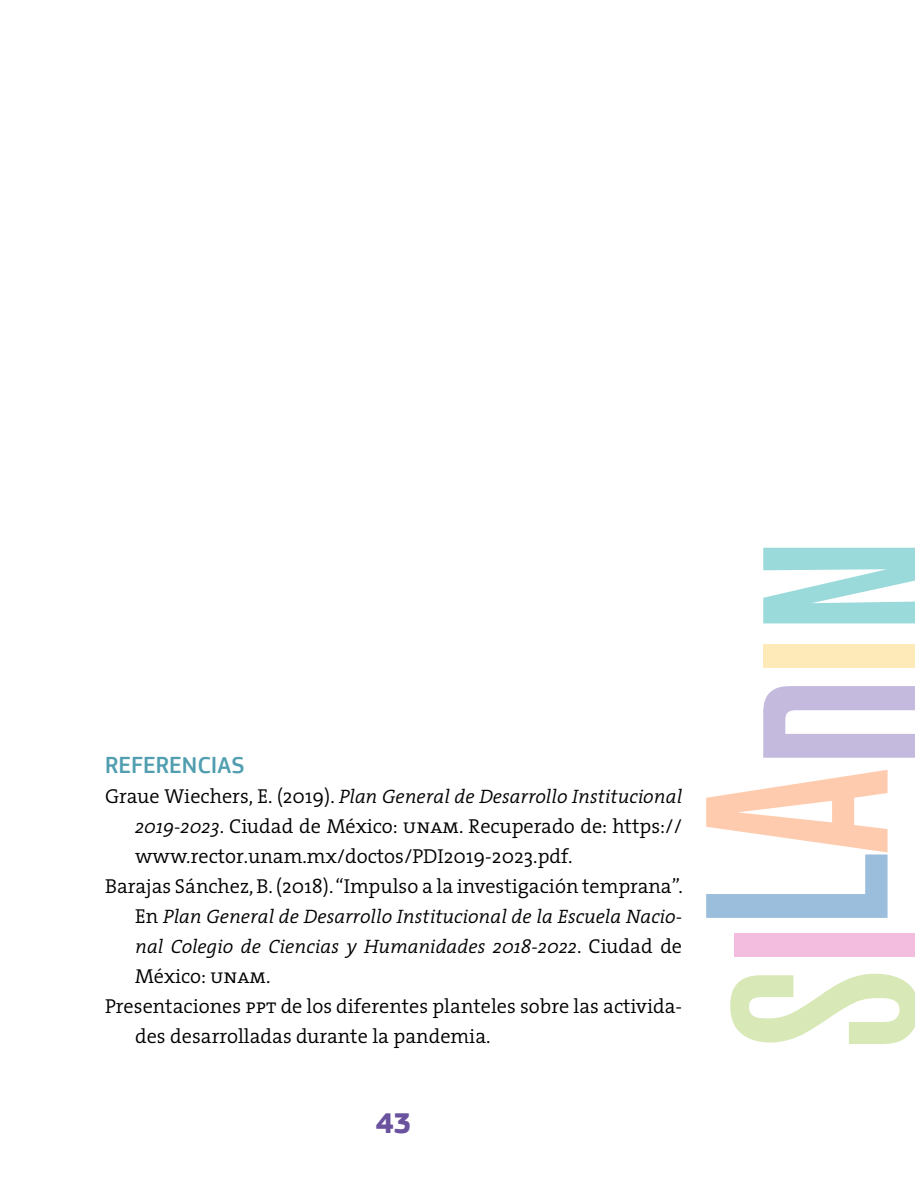
<style>
.page{position:relative;width:915px;height:1191px;background:#fff}
.page>*{position:absolute;margin:0;border:0;box-sizing:border-box;transform-origin:0 0}
.t1{font:700 30px "PF Square Sans Pro";color:#69529e}
.t2{font:500 24px "PF Square Sans Pro";color:#509eb0}
.t3{font:300 20.25px "The Serif";color:#000}
.t4{font:italic 300 19.5px/30px "The Serif";color:#000}
.s1{font-style:normal;font-size:20.25px}
.s2{font-style:italic;font-size:19.5px}
.s3{font-family:"The Serif Semi Light Caps";font-weight:400}
</style>
<div class="page">
<svg style="left:730px;top:973px;width:184px;height:71px"></svg>
<div style="left:733px;top:933px;width:181px;height:24px;background:#f2bddf"></div>
<svg style="left:706px;top:770px;width:181px;height:148px"></svg>
<svg style="left:763px;top:686px;width:151px;height:71px"></svg>
<div style="left:763px;top:643px;width:151px;height:24px;background:#feeab9"></div>
<svg style="left:763px;top:548px;width:151px;height:75px"></svg>
<p class="t2" style="left:105px;top:751px;width:141px">REFERENCIAS</p>
<p class="t4" style="left:105px;top:780px;width:578px"><span class="s1">Graue Wiechers, E. (2019).</span> Plan General de Desarrollo Institucional</p>
<p class="t3" style="left:135px;top:809px;width:548px"><span class="s2">2019-2023</span>. Ciudad de México: <span class="s3">unam</span>. Recuperado de: https://</p>
<p class="t3" style="left:135px;top:839px;width:439px">www.rector.unam.mx/doctos/PDI2019-2023.pdf.</p>
<p class="t3" style="left:105px;top:869px;width:579px">Barajas Sánchez, B. (2018). “Impulso a la investigación temprana”.</p>
<p class="t4" style="left:135px;top:900px;width:548px"><span class="s1">En</span> Plan General de Desarrollo Institucional de la Escuela Nacio&shy;nal Colegio de Ciencias y Humanidades 2018-2022<span class="s1">. Ciudad de</span></p>
<p class="t3" style="left:135px;top:959px;width:137px">México: <span class="s3">unam</span>.</p>
<p class="t3" style="left:105px;top:989px;width:578px">Presentaciones <span class="s3">ppt</span> de los diferentes planteles sobre las activida-</p>
<p class="t3" style="left:135px;top:1019px;width:357px">des desarrolladas durante la pandemia.</p>
<h1 class="t1" style="left:375px;top:1104px;width:37px">43</h1>
</div>
